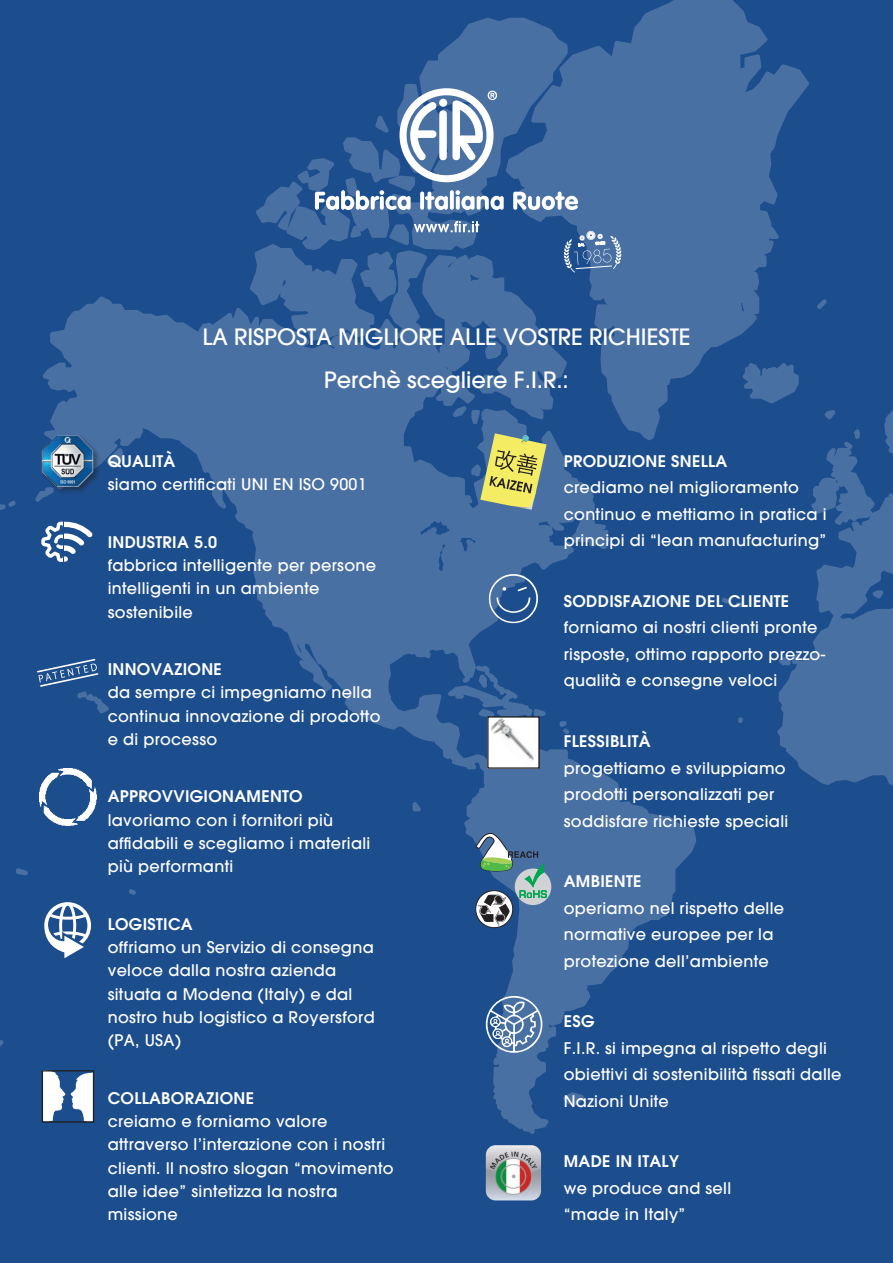
<style>
.page{position:relative;width:893px;height:1263px;background:#1c4d8d}
.page>*{position:absolute;margin:0;border:0;box-sizing:border-box;transform-origin:0 0}
.t1{font:500 22.5px/43.3px "Avant Garde";color:#fff;text-align:center}
.t2{font:500 16.05px/23.2px "Avant Garde";letter-spacing:.02em;color:#fff}
.t3{font:600 16.05px "Avant Garde";letter-spacing:.02em;color:#fff}
</style>
<div class="page">
<img style="left:0;top:0;width:893px;height:1133px">
<svg style="left:400px;top:88px;width:97px;height:94px;background:#96adca"></svg>
<svg style="left:315px;top:190px;width:263px;height:20px"></svg>
<svg style="left:414px;top:221px;width:65px;height:11px"></svg>
<svg style="left:41px;top:521px;width:52px;height:41px"></svg>
<svg style="left:44px;top:902px;width:47px;height:56px"></svg>
<img style="left:489px;top:718px;width:49px;height:49px">
<div style="left:487px;top:716px;width:53px;height:53px;border:1px solid #231f20"></div>
<svg style="left:476px;top:891px;width:37px;height:37px"></svg>
<div style="left:476px;top:890px;width:37px;height:38px;border:1px solid #231f20;border-radius:50%"></div>
<svg style="left:475px;top:832px;width:76px;height:93px;background:#65869c"></svg>
<img style="left:39px;top:769px;width:57px;height:56px">
<img style="left:44px;top:1072px;width:48px;height:49px">
<div style="left:42px;top:1070px;width:52px;height:53px;border:1px solid #231f20"></div>
<svg style="left:489px;top:574px;width:49px;height:49px"></svg>
<img style="left:486px;top:1145px;width:55px;height:55px">
<img style="left:502px;top:508px;width:34px;height:2px">
<svg style="left:480px;top:433px;width:67px;height:75px;background:#aab16e"></svg>
<svg style="left:36px;top:658px;width:63px;height:30px"></svg>
<div style="left:40px;top:434px;width:61px;height:60px;background:#231f20;opacity:.5"></div>
<img style="left:42px;top:435px;width:51px;height:52px">
<svg style="left:564px;top:231px;width:57px;height:42px"></svg>
<svg style="left:486px;top:996px;width:56px;height:57px"></svg>
<h1 class="t1" style="left:202px;top:318px;width:490px">LA RISPOSTA MIGLIORE ALLE VOSTRE RICHIESTE<br>Perchè scegliere F.I.R.:</h1>
<p class="t3" style="left:108px;top:455px;width:69px">QUALITÀ</p>
<p class="t2" style="left:108px;top:474px;width:260px">siamo certificati UNI EN ISO 9001</p>
<p class="t3" style="left:108px;top:535px;width:111px">INDUSTRIA 5.0</p>
<p class="t2" style="left:108px;top:555px;width:270px">fabbrica intelligente per persone intelligenti in un ambiente sostenibile</p>
<p class="t3" style="left:108px;top:663px;width:116px">INNOVAZIONE</p>
<p class="t2" style="left:108px;top:683px;width:274px">da sempre ci impegniamo nella continua innovazione di prodotto e di processo</p>
<p class="t3" style="left:108px;top:790px;width:197px">APPROVVIGIONAMENTO</p>
<p class="t2" style="left:108px;top:810px;width:264px">lavoriamo con i fornitori più affidabili e scegliamo i materiali più performanti</p>
<p class="t3" style="left:108px;top:918px;width:87px">LOGISTICA</p>
<p class="t2" style="left:108px;top:937px;width:268px">offriamo un Servizio di consegna veloce dalla nostra azienda situata a Modena (Italy) e dal nostro hub logistico a Royersford (PA, USA)</p>
<p class="t3" style="left:108px;top:1092px;width:148px">COLLABORAZIONE</p>
<p class="t2" style="left:108px;top:1111px;width:287px">creiamo e forniamo valore attraverso l’interazione con i nostri clienti. Il nostro slogan “movimento alle idee” sintetizza la nostra missione</p>
<p class="t3" style="left:564px;top:455px;width:165px">PRODUZIONE SNELLA</p>
<p class="t2" style="left:564px;top:476px;width:264px;line-height:26.5px">crediamo nel miglioramento continuo e mettiamo in pratica i principi di “lean manufacturing”</p>
<p class="t3" style="left:564px;top:595px;width:227px">SODDISFAZIONE DEL CLIENTE</p>
<p class="t2" style="left:564px;top:616px;width:263px;line-height:26.5px">forniamo ai nostri clienti pronte risposte, ottimo rapporto prezzo&shy;qualità e consegne veloci</p>
<p class="t3" style="left:564px;top:735px;width:88px">FLESSIBLITÀ</p>
<p class="t2" style="left:564px;top:756px;width:226px;line-height:26.5px">progettiamo e sviluppiamo prodotti personalizzati per soddisfare richieste speciali</p>
<p class="t3" style="left:564px;top:875px;width:79px">AMBIENTE</p>
<p class="t2" style="left:564px;top:896px;width:222px;line-height:26.5px">operiamo nel rispetto delle normative europee per la protezione dell’ambiente</p>
<p class="t3" style="left:564px;top:1015px;width:32px">ESG</p>
<p class="t2" style="left:564px;top:1036px;width:279px;line-height:26.5px">F.I.R. si impegna al rispetto degli obiettivi di sostenibilità fissati dalle<br>Nazioni Unite</p>
<p class="t3" style="left:564px;top:1155px;width:117px">MADE IN ITALY</p>
<p class="t2" style="left:564px;top:1177px;width:169px;line-height:26.5px">we produce and sell “made in Italy”</p>
</div>
